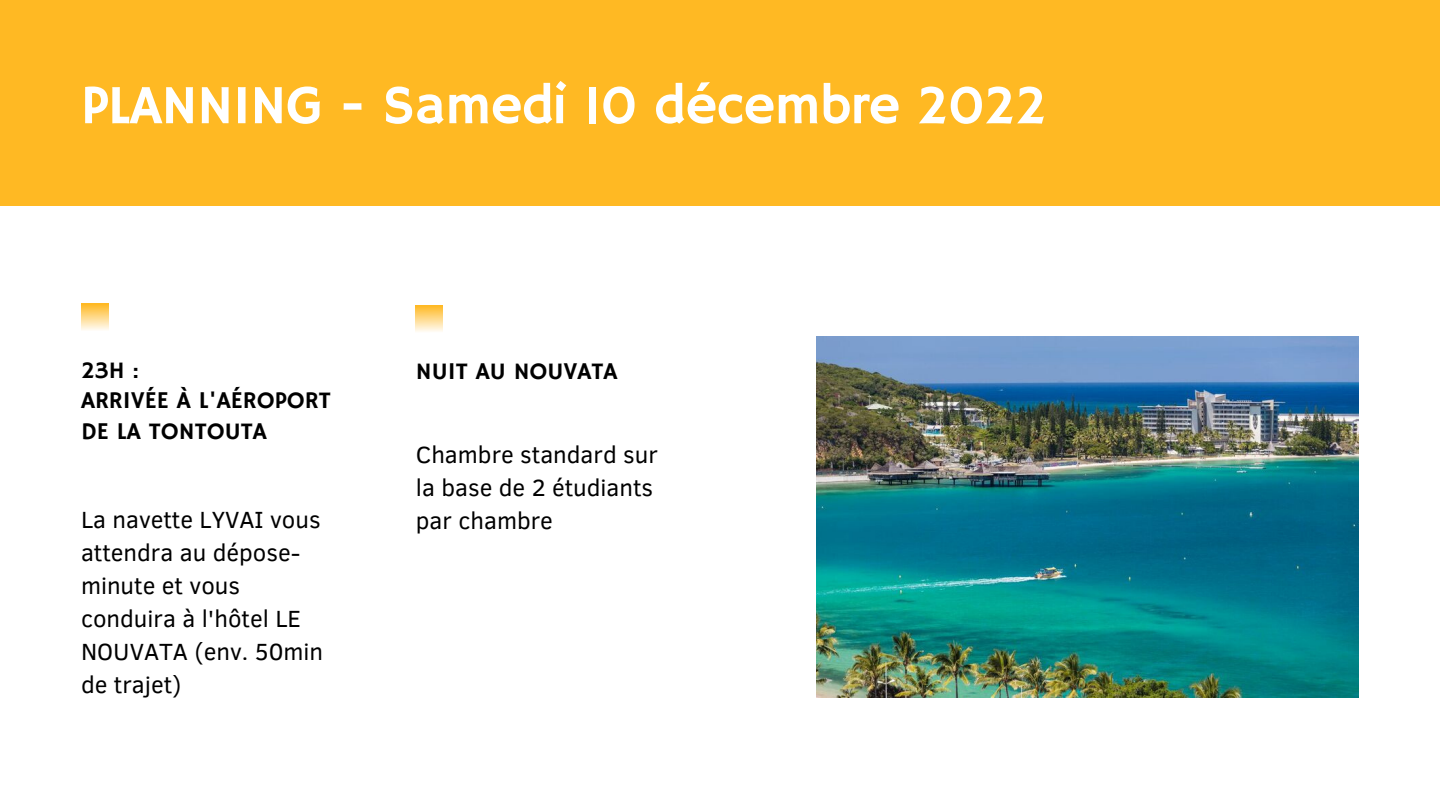
<style>
.page{position:relative;width:1440px;height:810px;background:#fff}
.page>*{position:absolute;margin:0;border:0;box-sizing:border-box;transform-origin:0 0}
.t1{font:55.5px "Hammersmith One";letter-spacing:-.02em;color:#fff}
.t2{font:24px/33px "Clear Sans";color:#000}
.t3{font:24px/30.8px "Hammersmith One";color:#000}
</style>
<div class="page">
<div style="left:0;top:0;width:1440px;height:206px;background:#ffb923"></div>
<svg style="left:81px;top:304px;width:27px;height:26px"></svg>
<svg style="left:416px;top:305px;width:27px;height:27px"></svg>
<img style="left:817px;top:336px;width:542px;height:362px">
<h1 class="t1" style="left:81px;top:73px;width:968px">PLANNING - Samedi 10 décembre 2022</h1>
<p class="t3" style="left:81px;top:356px;width:251px">23H :<br>ARRIVÉE À L'AÉROPORT<br>DE LA TONTOUTA</p>
<p class="t2" style="left:81px;top:501px;width:244px">La navette LYVAI vous attendra au dépose&shy;minute et vous conduira à l'hôtel LE<br>NOUVATA (env. 50min de trajet)</p>
<p class="t3" style="left:416px;top:357px;width:203px">NUIT AU NOUVATA</p>
<p class="t2" style="left:416px;top:437px;width:244px">Chambre standard sur la base de 2 étudiants par chambre</p>
</div>
